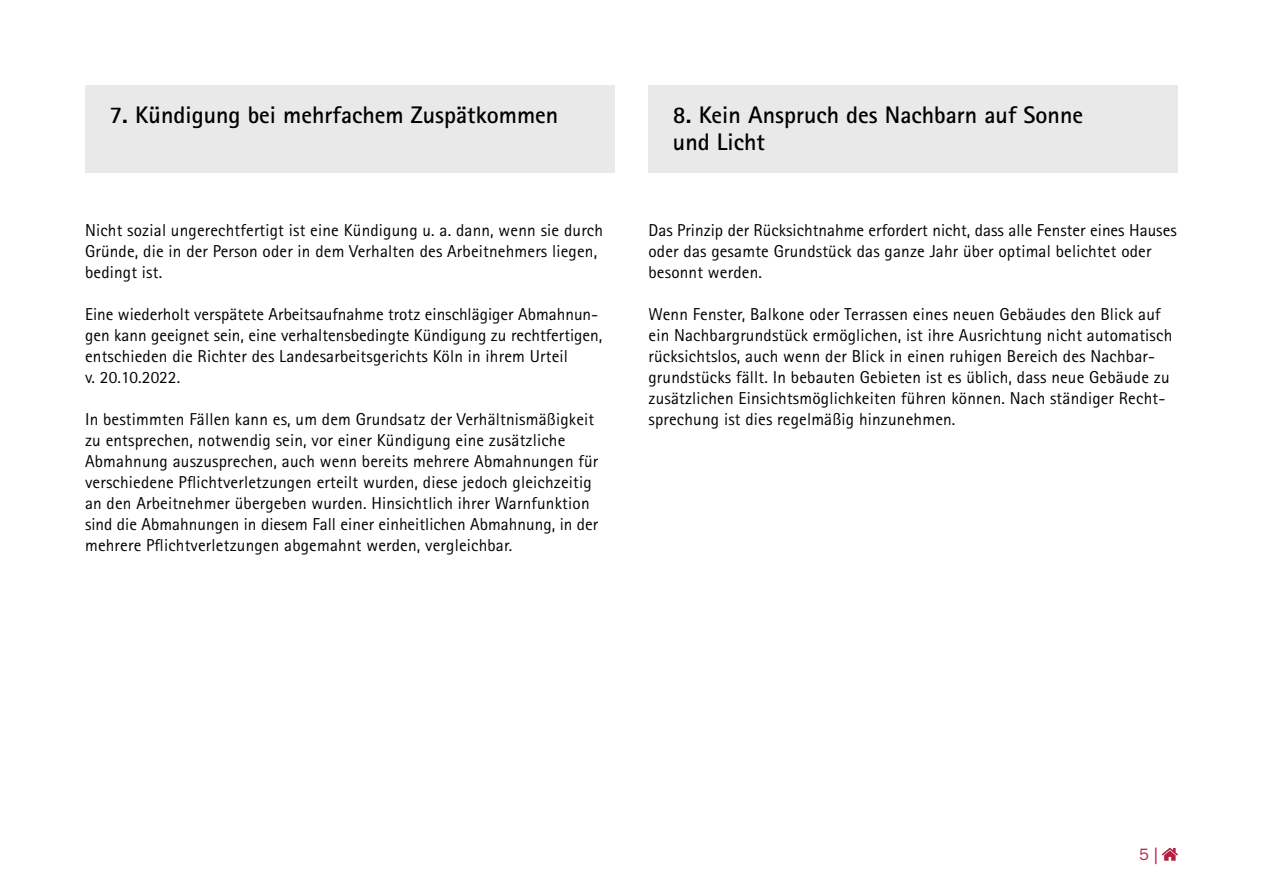
<style>
.page{position:relative;width:1263px;height:893px;background:#fff}
.page>*{position:absolute;margin:0;border:0;box-sizing:border-box;transform-origin:0 0}
.t1{font:700 24px/27px "Rotis Sans Serif Std";color:#000}
.t2{font:17.25px/21px "Rotis Sans Serif Std";letter-spacing:.01em;color:#000}
.t3{font:16.5px "ITC Franklin Gothic Std";color:#b71e3f}
.s1{font-family:"News Gothic Std"}
</style>
<div class="page">
<svg style="left:1162px;top:848px;width:16px;height:13px"></svg>
<div style="left:85px;top:85px;width:529px;height:88px;background:#e9e9e9"></div>
<div style="left:648px;top:85px;width:530px;height:88px;background:#e9e9e9"></div>
<h1 class="t1" style="left:109px;top:101px;width:450px">7. Kündigung bei mehrfachem Zuspätkommen</h1>
<p class="t2" style="left:85px;top:219px;width:519px">Nicht sozial ungerechtfertigt ist eine Kündigung u. a. dann, wenn sie durch<br>Gründe, die in der Person oder in dem Verhalten des Arbeitnehmers liegen, bedingt ist.</p>
<p class="t2" style="left:85px;top:303px;width:519px">Eine wiederholt verspätete Arbeitsaufnahme trotz einschlägiger Abmahnun&shy;gen kann geeignet sein, eine verhaltensbedingte Kündigung zu rechtfertigen, entschieden die Richter des Landesarbeitsgerichts Köln in ihrem Urteil<br>v. 20.10.2022.</p>
<p class="t2" style="left:85px;top:408px;width:515px">In bestimmten Fällen kann es, um dem Grundsatz der Verhältnismäßigkeit zu entsprechen, notwendig sein, vor einer Kündigung eine zusätzliche Abmahnung auszusprechen, auch wenn bereits mehrere Abmahnungen für verschiedene Pflichtverletzungen erteilt wurden, diese jedoch gleichzeitig an den Arbeitnehmer übergeben wurden. Hinsichtlich ihrer Warnfunktion sind die Abmahnungen in diesem Fall einer einheitlichen Abmahnung, in der mehrere Pflichtverletzungen abgemahnt werden, vergleichbar.</p>
<h1 class="t1" style="left:673px;top:101px;width:412px">8. Kein Anspruch des Nachbarn auf Sonne und Licht</h1>
<p class="t2" style="left:648px;top:219px;width:530px">Das Prinzip der Rücksichtnahme erfordert nicht, dass alle Fenster eines Hauses oder das gesamte Grundstück das ganze Jahr über optimal belichtet oder besonnt werden.</p>
<p class="t2" style="left:648px;top:303px;width:525px">Wenn Fenster, Balkone oder Terrassen eines neuen Gebäudes den Blick auf ein Nachbargrundstück ermöglichen, ist ihre Ausrichtung nicht automatisch rücksichtslos, auch wenn der Blick in einen ruhigen Bereich des Nachbar&shy;grundstücks fällt. In bebauten Gebieten ist es üblich, dass neue Gebäude zu zusätzlichen Einsichtsmöglichkeiten führen können. Nach ständiger Recht&shy;sprechung ist dies regelmäßig hinzunehmen.</p>
<p class="t3" style="left:1139px;top:845px;width:20px">5 <span class="s1">|</span></p>
</div>
